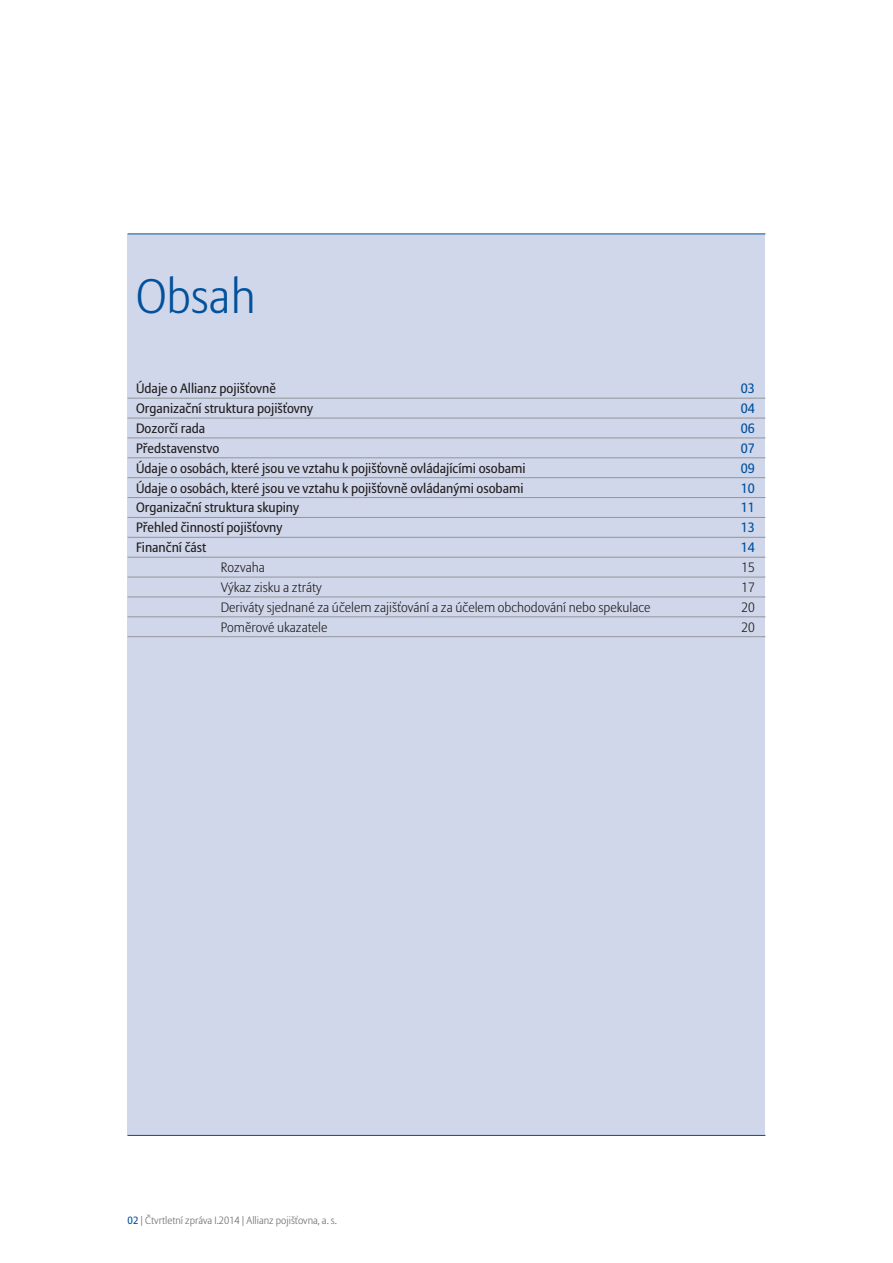
<style>
.page{position:relative;width:893px;height:1263px;background:#fff}
.page>*{position:absolute;margin:0;border:0;box-sizing:border-box;transform-origin:0 0}
.t1{font:300 48px "Allianz Sans";color:#01519c}
.t2{font:13.5px "Allianz Sans";color:#231f20}
.t3{font:300 13.5px "Allianz Sans";color:#231f20}
.t4{font:13.5px "Allianz Sans";color:#01519c}
.t5{font:300 10.5px "Allianz Sans";color:#6c6d70}
.s1{font-weight:400;color:#01519c}
</style>
<div class="page">
<div style="left:128px;top:234px;width:637px;height:901px;background:#d1d7ea"></div>
<hr style="left:128px;top:233px;width:637px;height:1px;background:#01519c">
<hr style="left:128px;top:1135px;width:637px;height:1px;background:#01519c">
<hr style="left:128px;top:398px;width:637px;height:1px;background:#939598">
<hr style="left:128px;top:418px;width:637px;height:1px;background:#939598">
<hr style="left:128px;top:437px;width:637px;height:1px;background:#939598">
<hr style="left:128px;top:457px;width:637px;height:1px;background:#939598">
<hr style="left:128px;top:477px;width:637px;height:1px;background:#939598">
<hr style="left:128px;top:497px;width:637px;height:1px;background:#939598">
<hr style="left:128px;top:517px;width:637px;height:1px;background:#939598">
<hr style="left:128px;top:537px;width:637px;height:1px;background:#939598">
<hr style="left:128px;top:557px;width:637px;height:1px;background:#939598">
<hr style="left:128px;top:577px;width:637px;height:1px;background:#939598">
<hr style="left:128px;top:596px;width:637px;height:1px;background:#939598">
<hr style="left:128px;top:616px;width:637px;height:1px;background:#939598">
<hr style="left:128px;top:636px;width:637px;height:1px;background:#939598">
<h1 class="t1" style="left:136px;top:269px;width:121px">Obsah</h1>
<p class="t2" style="left:136px;top:381px;width:141px">Údaje o Allianz pojišťovně</p>
<p class="t4" style="left:741px;top:381px;width:16px">03</p>
<p class="t2" style="left:136px;top:400px;width:179px">Organizační struktura pojišťovny</p>
<p class="t4" style="left:741px;top:400px;width:16px">04</p>
<p class="t2" style="left:136px;top:420px;width:71px">Dozorčí rada</p>
<p class="t4" style="left:741px;top:420px;width:16px">06</p>
<p class="t2" style="left:136px;top:440px;width:85px">Představenstvo</p>
<p class="t4" style="left:741px;top:440px;width:16px">07</p>
<p class="t2" style="left:136px;top:460px;width:391px">Údaje o osobách, které jsou ve vztahu k pojišťovně ovládajícími osobami</p>
<p class="t4" style="left:741px;top:460px;width:16px">09</p>
<p class="t2" style="left:136px;top:480px;width:389px">Údaje o osobách, které jsou ve vztahu k pojišťovně ovládanými osobami</p>
<p class="t4" style="left:741px;top:480px;width:16px">10</p>
<p class="t2" style="left:136px;top:500px;width:165px">Organizační struktura skupiny</p>
<p class="t4" style="left:741px;top:500px;width:16px">11</p>
<p class="t2" style="left:136px;top:520px;width:148px">Přehled činností pojišťovny</p>
<p class="t4" style="left:741px;top:520px;width:16px">13</p>
<p class="t2" style="left:136px;top:540px;width:72px">Finanční část</p>
<p class="t4" style="left:741px;top:540px;width:16px">14</p>
<p class="t3" style="left:221px;top:559px;width:46px">Rozvaha</p>
<p class="t3" style="left:741px;top:559px;width:15px">15</p>
<p class="t3" style="left:221px;top:579px;width:103px">Výkaz zisku a ztráty</p>
<p class="t3" style="left:741px;top:579px;width:15px">17</p>
<p class="t3" style="left:221px;top:599px;width:431px">Deriváty sjednané za účelem zajišťování a za účelem obchodování nebo spekulace</p>
<p class="t3" style="left:741px;top:599px;width:15px">20</p>
<p class="t3" style="left:221px;top:619px;width:108px">Poměrové ukazatele</p>
<p class="t3" style="left:741px;top:619px;width:15px">20</p>
<p class="t5" style="left:128px;top:1214px;width:211px"><span class="s1">02</span> | Čtvrtletní zpráva I.2014 | Allianz pojišťovna, a. s.</p>
</div>
